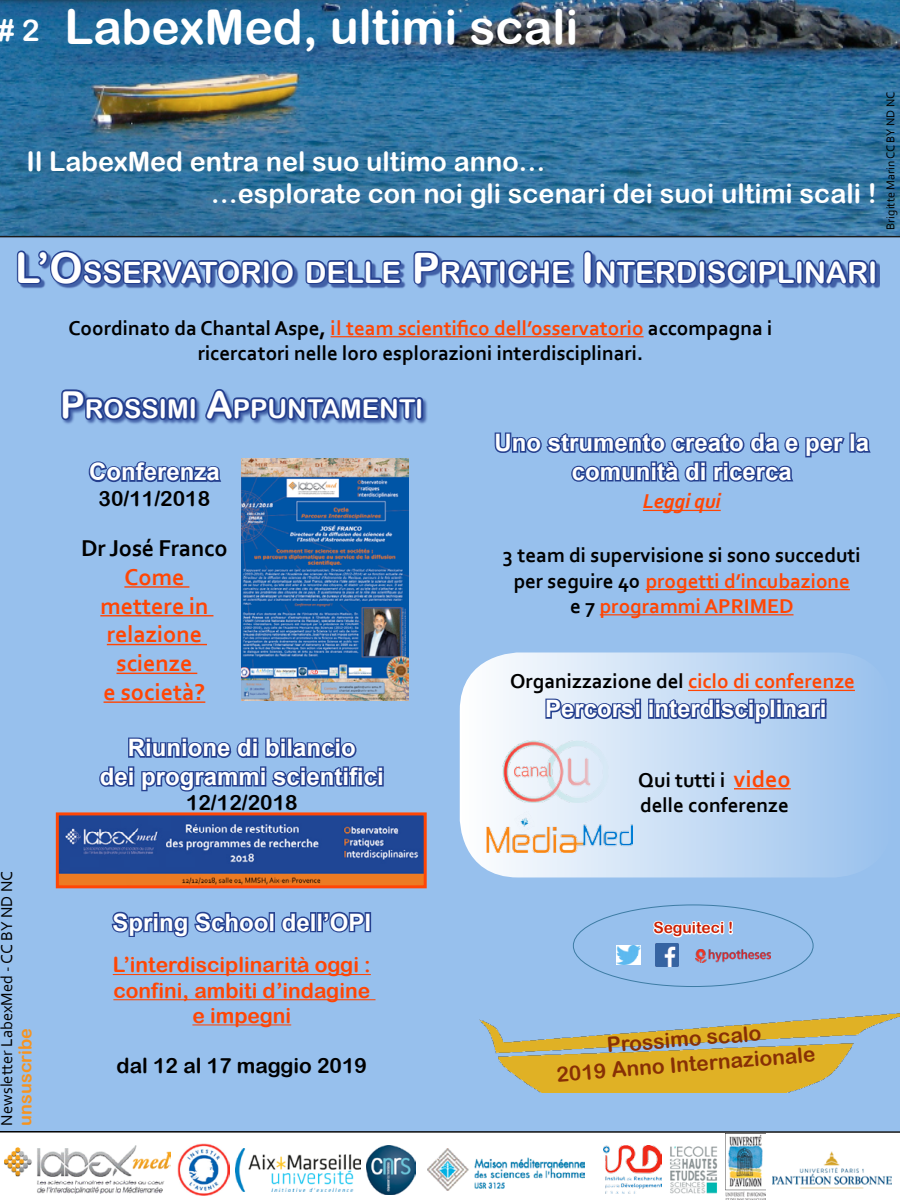
<style>
.page{position:relative;width:900px;height:1200px;background:#fff}
.page>*{position:absolute;margin:0;border:0;box-sizing:border-box;transform-origin:0 0}
.t1{font:48px "Arial Rounded MT Bold";color:#fff}
.t2{font:30px "Arial Rounded MT Bold";color:#fff}
.t3{font:29.4px "Arial Rounded MT Bold";color:#fff}
.t4{font:27px/32.4px "Arial Rounded MT Bold";color:#fff}
.t5{font:25.95px "Arial Rounded MT Bold";color:#fff}
.t6{font:700 24px/28.8px "Arial";color:#fff;text-align:center}
.t7{font:700 24px/28.8px "Corbel";color:#ff4605;text-align:center}
.t8{font:700 24px "Corbel";letter-spacing:-.01em;color:#000}
.t9{font:700 21px/25.2px "Corbel";color:#000;text-align:center}
.t10{font:21px/25.2px "Arial Rounded MT Bold";color:#ff4605;text-align:center}
.t11{font:21px "Arial Rounded MT Bold";color:#000}
.t12{font:21px/25px "Arial Rounded MT Bold";color:#873005;text-align:center}
.t13{font:italic 700 21px "Corbel";letter-spacing:-.01em;color:#ff4605}
.t14{font:18px "Arial Rounded MT Bold";color:#f7931e}
.t15{font:16.5px "Corbel";color:#000}
.t16{font:15.6px "Arial Rounded MT Bold";color:#cb1f03}
.t17{font:12px "Corbel";color:#000}
.s1{font-size:42px}
.s2{color:#ff4605}
.s3{font-size:37.2px}
.s4{font-size:24px;color:#ff4605}
</style>
<div class="page">
<img style="left:0;top:0;width:900px;height:236px">
<div style="left:0;top:236px;width:900px;height:895px;background:#97c0ed"></div>
<svg style="left:0;top:1131px;width:900px;height:65px"></svg>
<img style="left:4px;top:1146px;width:167px;height:47px">
<img style="left:367px;top:1145px;width:49px;height:49px">
<img style="left:667px;top:1144px;width:52px;height:51px">
<img style="left:725px;top:1134px;width:41px;height:66px">
<img style="left:772px;top:1148px;width:119px;height:43px">
<img style="left:428px;top:1149px;width:156px;height:41px">
<img style="left:603px;top:1146px;width:58px;height:47px">
<img style="left:236px;top:1148px;width:124px;height:43px">
<img style="left:177px;top:1143px;width:52px;height:52px">
<hr style="left:331px;top:336px;width:313px;height:1px;background:#ff4605">
<img style="left:735px;top:949px;width:35px;height:13px">
<img style="left:617px;top:946px;width:24px;height:19px">
<svg style="left:651px;top:878px;width:84px;height:118px;background:#9bbde5"></svg>
<img style="left:479px;top:1013px;width:421px;height:79px">
<div style="left:460px;top:652px;width:433px;height:226px;background:linear-gradient(to right,#fffefd,#97c0ed);border-radius:58px"></div>
<svg style="left:58px;top:373px;width:368px;height:53px;background:#6a8ec8"></svg>
<svg style="left:97px;top:735px;width:283px;height:59px;background:#6588c4"></svg>
<div style="left:377px;top:766px;width:7px;height:6px;border:3px solid #25408f"></div>
<div style="left:377px;top:771px;width:7px;height:16px;border:3px solid #25408f"></div>
<img style="left:60px;top:816px;width:363px;height:68px">
<div style="left:56px;top:812px;width:371px;height:76px;border:3px solid #ff4605"></div>
<hr style="left:124px;top:586px;width:65px;height:2px;background:#ff4605">
<hr style="left:100px;top:615px;width:113px;height:1px;background:#ff4605">
<hr style="left:107px;top:644px;width:100px;height:1px;background:#ff4605">
<hr style="left:117px;top:673px;width:80px;height:1px;background:#ff4605">
<hr style="left:104px;top:701px;width:101px;height:2px;background:#ff4605">
<svg style="left:87px;top:459px;width:137px;height:26px;background:#5c7ebc"></svg>
<img style="left:241px;top:459px;width:167px;height:242px">
<hr style="left:734px;top:788px;width:57px;height:1px;background:#ff4605">
<img style="left:487px;top:812px;width:146px;height:40px">
<img style="left:502px;top:741px;width:115px;height:62px">
<hr style="left:113px;top:974px;width:258px;height:1px;background:#ff4605">
<hr style="left:113px;top:999px;width:263px;height:1px;background:#ff4605">
<hr style="left:192px;top:1024px;width:99px;height:1px;background:#ff4605">
<svg style="left:110px;top:910px;width:161px;height:30px;background:#6284c1"></svg>
<div style="left:269px;top:912px;width:6px;height:20px;border:3px solid #25408f"></div>
<svg style="left:279px;top:911px;width:34px;height:24px"></svg>
<div style="left:310px;top:912px;width:6px;height:20px;border:3px solid #25408f"></div>
<div style="left:317px;top:912px;width:6px;height:20px;border:3px solid #25408f"></div>
<svg style="left:320px;top:910px;width:47px;height:24px"></svg>
<div style="left:365px;top:912px;width:6px;height:20px;border:3px solid #25408f"></div>
<hr style="left:643px;top:510px;width:78px;height:1px;background:#ff4605">
<hr style="left:646px;top:589px;width:204px;height:1px;background:#ff4605">
<hr style="left:600px;top:614px;width:194px;height:1px;background:#ff4605">
<hr style="left:688px;top:690px;width:167px;height:1px;background:#ff4605">
<div style="left:849px;top:433px;width:7px;height:20px;border:3px solid #25408f"></div>
<svg style="left:853px;top:435px;width:20px;height:20px"></svg>
<svg style="left:493px;top:411px;width:353px;height:73px;background:#769bd2"></svg>
<svg style="left:544px;top:697px;width:97px;height:24px;background:#798dbf"></svg>
<div style="left:635px;top:703px;width:6px;height:16px;border:3px solid #25408f"></div>
<svg style="left:648px;top:677px;width:178px;height:48px;background:#8fa5cf"></svg>
<div style="left:820px;top:703px;width:6px;height:16px;border:3px solid #25408f"></div>
<div style="left:19px;top:253px;width:861px;height:35px;background:#97c0ed"></div>
<svg style="left:14px;top:248px;width:282px;height:40px"></svg>
<svg style="left:305px;top:259px;width:99px;height:28px"></svg>
<svg style="left:411px;top:249px;width:163px;height:38px"></svg>
<svg style="left:581px;top:248px;width:298px;height:39px"></svg>
<h2 class="t2" style="left:-2px;top:12px;width:43px"># 2</h2>
<h1 class="t1" style="left:65px;top:-1px;width:515px">LabexMed, ultimi scali</h1>
<p class="t4" style="left:211px;top:145px;width:667px;text-indent:-184px">Il LabexMed entra nel suo ultimo anno…<br>…esplorate con noi gli scenari dei suoi ultimi scali !</p>
<h3 class="t3" style="left:15px;top:255px;width:864px"><span class="s1">L’O</span>SSERVATORIO DELLE <span class="s1">P</span>RATICHE <span class="s1">I</span> NTERDISCIPLINARI</h3>
<p class="t17" style="left:883px;top:230px;width:139px;rotate:-90deg">Brigitte Marin CC BY ND NC</p>
<p class="t9" style="left:68px;top:315px;width:706px">Coordinato da Chantal Aspe, <span class="s2">il team scientifico dell’osservatorio</span> accompagna i ricercatori nelle loro esplorazioni interdisciplinari.</p>
<p class="t5" style="left:60px;top:393px;width:365px"><span class="s3">P</span>ROSSIMI <span class="s3">A</span>PPUNTAMENTI</p>
<p class="t6" style="left:89px;top:458px;width:132px">Conferenza</p>
<p class="t11" style="left:99px;top:486px;width:113px">30/11/2018</p>
<p class="t8" style="left:81px;top:533px;width:148px">Dr José Franco</p>
<p class="t7" style="left:100px;top:562px;width:110px">Come mettere in relazione scienze<br>e società?</p>
<p class="t6" style="left:100px;top:734px;width:286px">Riunione di bilancio<br>dei programmi scientifici</p>
<p class="t11" style="left:186px;top:790px;width:113px">12/12/2018</p>
<p class="t6" style="left:494px;top:429px;width:376px">Uno strumento creato da e per la comunità di ricerca</p>
<p class="t13" style="left:643px;top:488px;width:79px">Leggi qui</p>
<p class="t9" style="left:503px;top:542px;width:359px">3 team di supervisione si sono succeduti per seguire 40 <span class="s2">progetti d’incubazione<br></span>e 7 <span class="s2">programmi APRIMED</span></p>
<p class="t9" style="left:510px;top:668px;width:346px">Organizzazione del <span class="s2">ciclo di conferenze</span></p>
<p class="t6" style="left:545px;top:695px;width:283px">Percorsi interdisciplinari</p>
<p class="t9" style="left:638px;top:766px;width:154px;text-align:left">Qui tutti i <span class="s4">video </span>delle conferenze</p>
<p class="t15" style="left:-3px;top:1126px;width:256px;rotate:-90deg">Newsletter LabexMed - CC BY ND NC</p>
<p class="t14" style="left:15px;top:1126px;width:99px;rotate:-90deg">unsuscribe</p>
<p class="t6" style="left:112px;top:909px;width:260px">Spring School dell’OPI</p>
<p class="t10" style="left:113px;top:952px;width:260px">L’interdisciplinarità oggi : confini, ambiti d’indagine e impegni</p>
<p class="t11" style="left:117px;top:1053px;width:252px">dal 12 al 17 maggio 2019</p>
<p class="t16" style="left:653px;top:918px;width:81px">Seguiteci !</p>
<p class="t12" style="left:554px;top:1035px;width:261px;rotate:-4deg">Prossimo scalo<br>2019 Anno Internazionale</p>
</div>
